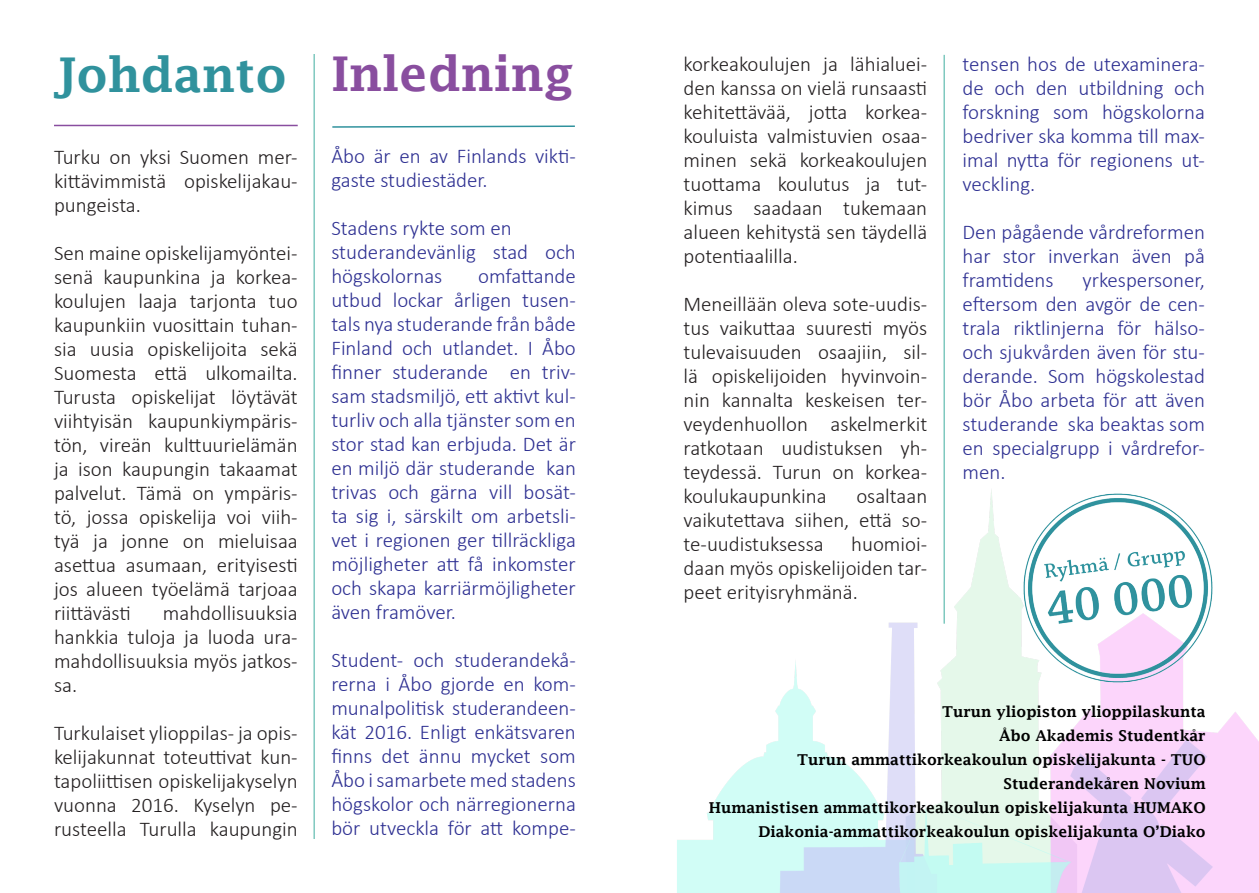
<style>
.page{position:relative;width:1259px;height:893px;background:#fff}
.page>*{position:absolute;margin:0;border:0;box-sizing:border-box;transform-origin:0 0}
.t1{font:600 48px "Lucida Fax";color:#894e9f}
.t2{font:600 48px "Lucida Fax";color:#30929d}
.t3{font:300 21px/24px "Calibri";color:#231f20;text-align:justify}
.t4{font:300 21px/24px "Calibri";color:#2e3092;text-align:justify}
.t5{font:600 15px "Lucida Fax";color:#000}
</style>
<div class="page">
<hr style="left:943px;top:55px;width:2px;height:569px;background:#7fc9bf">
<img style="left:677px;top:465px;width:581px;height:428px">
<hr style="left:313px;top:54px;width:2px;height:785px;background:#7fc9bf">
<hr style="left:54px;top:125px;width:244px;height:1px;background:#894e9f">
<svg style="left:332px;top:125px;width:243px;height:3px"></svg>
<img style="left:1007px;top:478px;width:221px;height:221px">
<p class="t2" style="left:54px;top:47px;width:234px">Johdanto</p>
<p class="t3" style="left:54px;top:145px;width:245px">Turku on yksi Suomen mer&shy;kittävimmistä opiskelijakau&shy;pungeista.</p>
<p class="t3" style="left:54px;top:241px;width:245px">Sen maine opiskelijamyöntei&shy;senä kaupunkina ja korkea&shy;koulujen laaja tarjonta tuo kaupunkiin vuosittain tuhan&shy;sia uusia opiskelijoita sekä Suomesta että ulkomailta.<br>Turusta opiskelijat löytävät viihtyisän kaupunkiympäris&shy;tön, vireän kulttuurielämän ja ison kaupungin takaamat palvelut. Tämä on ympäris&shy;tö, jossa opiskelija voi viih&shy;tyä ja jonne on mieluisaa asettua asumaan, erityisesti jos alueen työelämä tarjoaa riittävästi</p>
<p class="t3" style="left:54px;top:601px;width:245px;text-indent:109px">mahdollisuuksia hankkia tuloja ja luoda ura&shy;mahdollisuuksia myös jatkos&shy;sa.</p>
<p class="t3" style="left:54px;top:721px;width:245px">Turkulaiset ylioppilas- ja opis&shy;kelijakunnat toteuttivat kun&shy;tapoliittisen opiskelijakyselyn vuonna 2016. Kyselyn pe&shy;rusteella Turulla kaupungin</p>
<p class="t1" style="left:331px;top:46px;width:244px">Inledning</p>
<p class="t4" style="left:331px;top:144px;width:246px">Åbo är en av Finlands vikti&shy;gaste studiestäder.</p>
<p class="t4" style="left:331px;top:216px;width:182px">Stadens rykte som en</p>
<p class="t4" style="left:331px;top:240px;width:246px">studerandevänlig stad och högskolornas</p>
<p class="t4" style="left:331px;top:264px;width:246px;text-indent:147px">omfattande utbud lockar årligen tusen&shy;tals nya studerande från både Finland och utlandet. I Åbo finner studerande en triv&shy;sam stadsmiljö, ett aktivt kul&shy;turliv och alla tjänster som en stor stad kan erbjuda. Det är en miljö där studerande kan trivas och gärna vill bosät&shy;ta sig i, särskilt om arbetsli&shy;vet i regionen ger tillräckliga möjligheter att få inkomster och skapa karriärmöjligheter även framöver.</p>
<p class="t4" style="left:331px;top:648px;width:246px">Student- och studerandekå&shy;rerna i Åbo gjorde en kom&shy;munalpolitisk studerandeen&shy;kät 2016. Enligt enkätsvaren finns det ännu mycket som Åbo i samarbete med stadens högskolor och närregionerna bör utveckla för att kompe-</p>
<p class="t3" style="left:683px;top:51px;width:245px">korkeakoulujen ja lähialuei&shy;den kanssa on vielä runsaasti kehitettävää, jotta korkea&shy;kouluista valmistuvien osaa&shy;minen sekä korkeakoulujen tuottama koulutus ja tut&shy;kimus saadaan tukemaan alueen kehitystä sen täydellä potentiaalilla.</p>
<p class="t3" style="left:683px;top:291px;width:245px">Meneillään oleva sote-uudis&shy;tus vaikuttaa suuresti myös tulevaisuuden osaajiin, sil&shy;lä opiskelijoiden hyvinvoin&shy;nin kannalta keskeisen ter&shy;veydenhuollon askelmerkit ratkotaan uudistuksen yh&shy;teydessä. Turun on korkea&shy;koulukaupunkina</p>
<p class="t3" style="left:683px;top:483px;width:245px;text-indent:173px">osaltaan vaikutettava siihen, että so&shy;te-uudistuksessa</p>
<p class="t3" style="left:683px;top:531px;width:245px;text-indent:168px">huomioi&shy;daan myös opiskelijoiden tar&shy;peet erityisryhmänä.</p>
<p class="t4" style="left:962px;top:51px;width:244px">tensen hos de utexaminera&shy;de och den utbildning och forskning som högskolorna bedriver ska komma till max&shy;imal nytta för regionens ut&shy;veckling.</p>
<p class="t4" style="left:962px;top:219px;width:244px">Den pågående vårdreformen har stor inverkan även på framtidens</p>
<p class="t4" style="left:962px;top:267px;width:244px;text-indent:120px">yrkespersoner, eftersom den avgör de cen&shy;trala riktlinjerna för hälso&shy;och sjukvården även för stu&shy;derande. Som högskolestad bör Åbo arbeta för att även studerande ska beaktas som en specialgrupp i vårdrefor&shy;men.</p>
<p class="t5" style="left:942px;top:703px;width:265px">Turun yliopiston ylioppilaskunta</p>
<p class="t5" style="left:999px;top:727px;width:208px">Åbo Akademis Studentkår</p>
<p class="t5" style="left:797px;top:751px;width:410px">Turun ammattikorkeakoulun opiskelijakunta - TUO</p>
<p class="t5" style="left:1003px;top:775px;width:204px">Studerandekåren Novium</p>
<p class="t5" style="left:709px;top:799px;width:498px">Humanistisen ammattikorkeakoulun opiskelijakunta HUMAKO</p>
<p class="t5" style="left:758px;top:823px;width:449px">Diakonia-ammattikorkeakoulun opiskelijakunta O’Diako</p>
</div>
